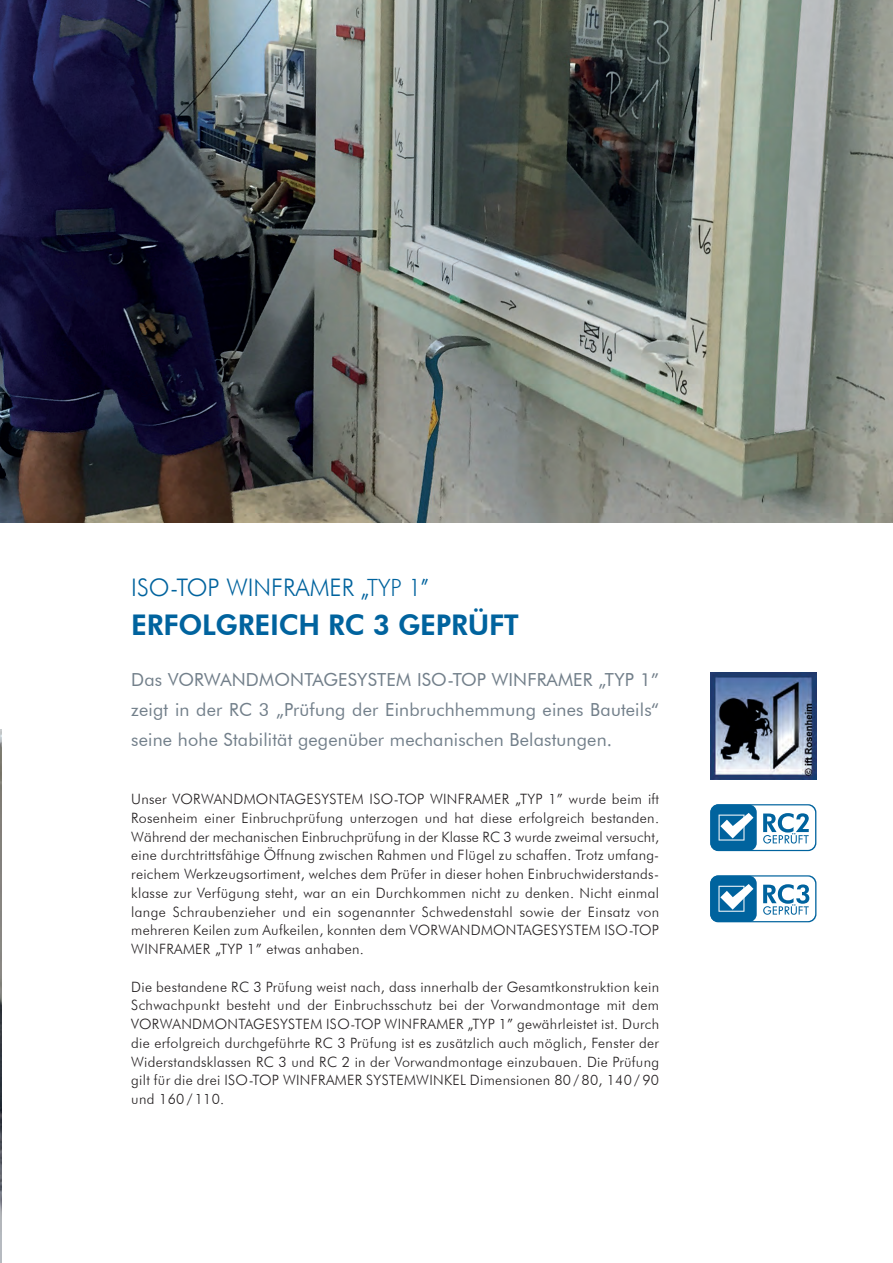
<style>
.page{position:relative;width:893px;height:1263px;background:#fff}
.page>*{position:absolute;margin:0;border:0;box-sizing:border-box;transform-origin:0 0}
.t1{font:800 28.5px "Futura BT";letter-spacing:-.01em;color:#00639e}
.t2{font:300 24.15px "Futura BT";color:#00639e}
.t3{font:18px/30px "Futura BT";letter-spacing:.01em;color:#727f8a;text-align:justify}
.t4{font:300 14.25px/18.8px "Futura BT";letter-spacing:.02em;color:#231f20;text-align:justify}
.s1{font-family:"Futura BQ"}
</style>
<div class="page">
<img style="left:0;top:729px;width:1px;height:534px">
<img style="left:710px;top:673px;width:106px;height:106px">
<svg style="left:710px;top:804px;width:106px;height:47px"></svg>
<svg style="left:710px;top:875px;width:106px;height:47px"></svg>
<img style="left:0;top:0;width:893px;height:523px">
<h2 class="t2" style="left:131px;top:572px;width:299px">ISO-TOP WINFRAMER <span class="s1">„TYP 1”</span></h2>
<h1 class="t1" style="left:131px;top:607px;width:389px">ERFOLGREICH RC 3 GEPRÜFT</h1>
<p class="t3" style="left:131px;top:665px;width:529px">Das VORWANDMONTAGESYSTEM ISO-TOP WINFRAMER „TYP 1” zeigt in der RC 3 „Prüfung der Einbruchhemmung eines Bauteils“ seine hohe Stabilität gegenüber mechanischen Belastungen.</p>
<p class="t4" style="left:131px;top:789px;width:529px">Unser VORWANDMONTAGESYSTEM ISO-TOP WINFRAMER „TYP 1” wurde beim ift Rosenheim einer Einbruchprüfung unterzogen und hat diese erfolgreich bestanden.<br>Während der mechanischen Einbruchprüfung in der Klasse RC 3 wurde zweimal versucht, eine durchtrittsfähige Öffnung zwischen Rahmen und Flügel zu schaffen. Trotz umfang&shy;reichem Werkzeugsortiment, welches dem Prüfer in dieser hohen Einbruchwiderstands&shy;klasse zur Verfügung steht, war an ein Durchkommen nicht zu denken. Nicht einmal lange Schraubenzieher und ein sogenannter Schwedenstahl sowie der Einsatz von mehreren Keilen zum Aufkeilen, konnten dem VORWANDMONTAGESYSTEM ISO-TOP WINFRAMER „TYP 1” etwas anhaben.</p>
<p class="t4" style="left:131px;top:977px;width:529px">Die bestandene RC 3 Prüfung weist nach, dass innerhalb der Gesamtkonstruktion kein Schwachpunkt besteht und der Einbruchsschutz bei der Vorwandmontage mit dem VORWANDMONTAGESYSTEM ISO-TOP WINFRAMER „TYP 1” gewährleistet ist. Durch die erfolgreich durchgeführte RC 3 Prüfung ist es zusätzlich auch möglich, Fenster der Widerstandsklassen RC 3 und RC 2 in der Vorwandmontage einzubauen. Die Prüfung gilt für die drei ISO-TOP WINFRAMER SYSTEMWINKEL Dimensionen 80 / 80, 140 / 90 und 160 / 110.</p>
</div>
